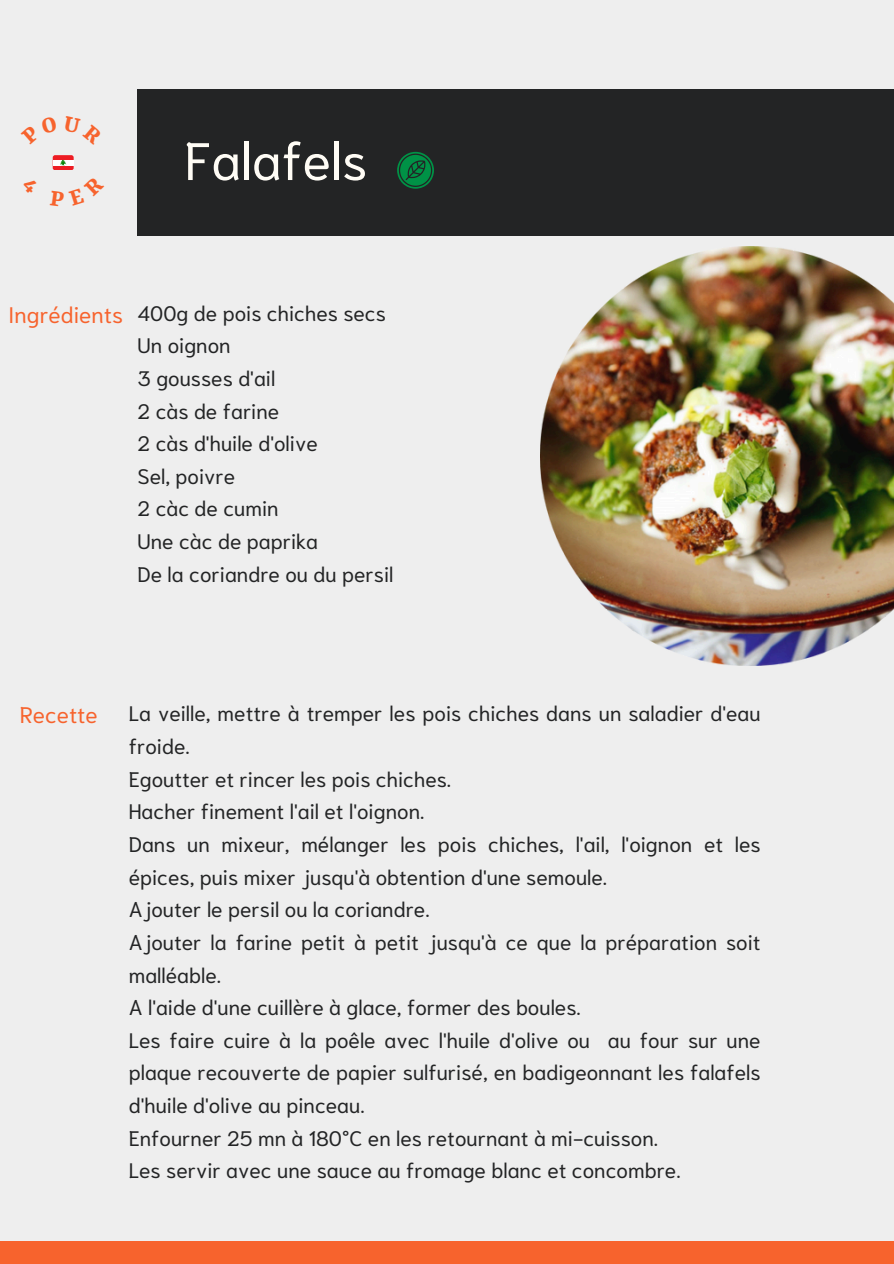
<style>
.page{position:relative;width:894px;height:1264px;background:#fff}
.page>*{position:absolute;margin:0;border:0;box-sizing:border-box;transform-origin:0 0}
.t1{font:52.65px "Niramit";color:#fffcf5}
.t2{font:22.5px "Niramit";color:#f7632d}
.t3{font:21px/32.7px "Niramit";color:#232425}
</style>
<div class="page">
<div style="left:0;top:0;width:893px;height:1263px;background:#eee"></div>
<div style="left:0;top:1241px;width:893px;height:22px;background:#f7632d"></div>
<div style="left:137px;top:89px;width:756px;height:147px;background:#232425"></div>
<img style="left:540px;top:246px;width:353px;height:419px">
<div style="left:53px;top:155px;width:21px;height:15px;background:#ed1c23;border-radius:2px"></div>
<div style="left:53px;top:160px;width:21px;height:6px;background:#fff"></div>
<svg style="left:60px;top:160px;width:6px;height:6px"></svg>
<svg style="left:397px;top:152px;width:37px;height:37px"></svg>
<p class="t1" style="left:184px;top:122px;width:184px">Falafels</p>
<p class="t2" style="left:8px;top:298px;width:116px">Ingrédients</p>
<p class="t3" style="left:137px;top:295px;width:250px">400g de pois chiches secs</p>
<p class="t3" style="left:137px;top:327px;width:95px">Un oignon</p>
<p class="t3" style="left:137px;top:360px;width:139px">3 gousses d'ail</p>
<p class="t3" style="left:137px;top:392px;width:143px">2 càs de farine</p>
<p class="t3" style="left:137px;top:425px;width:182px">2 càs d'huile d'olive</p>
<p class="t3" style="left:137px;top:458px;width:99px">Sel, poivre</p>
<p class="t3" style="left:137px;top:490px;width:143px">2 càc de cumin</p>
<p class="t3" style="left:137px;top:523px;width:182px">Une càc de paprika</p>
<p class="t3" style="left:137px;top:556px;width:257px">De la coriandre ou du persil</p>
<p class="t2" style="left:20px;top:698px;width:79px">Recette</p>
<p class="t3" style="left:129px;top:695px;width:633px">La veille, mettre à tremper les pois chiches dans un saladier d'eau froide.</p>
<p class="t3" style="left:129px;top:760px;width:324px">Egoutter et rincer les pois chiches.</p>
<p class="t3" style="left:129px;top:793px;width:297px">Hacher finement l'ail et l'oignon.</p>
<p class="t3" style="left:129px;top:826px;width:633px">Dans un mixeur, mélanger les pois chiches, l'ail, l'oignon et les épices, puis mixer jusqu'à obtention d'une semoule.</p>
<p class="t3" style="left:129px;top:891px;width:633px">Ajouter le persil ou la coriandre.<br>Ajouter la farine petit à petit jusqu'à ce que la préparation soit malléable.<br>A l'aide d'une cuillère à glace, former des boules.<br>Les faire cuire à la poêle avec l'huile d'olive ou au four sur une plaque recouverte de papier sulfurisé, en badigeonnant les falafels d'huile d'olive au pinceau.<br>Enfourner 25 mn à 180°C en les retournant à mi-cuisson.<br>Les servir avec une sauce au fromage blanc et concombre.</p>
</div>
